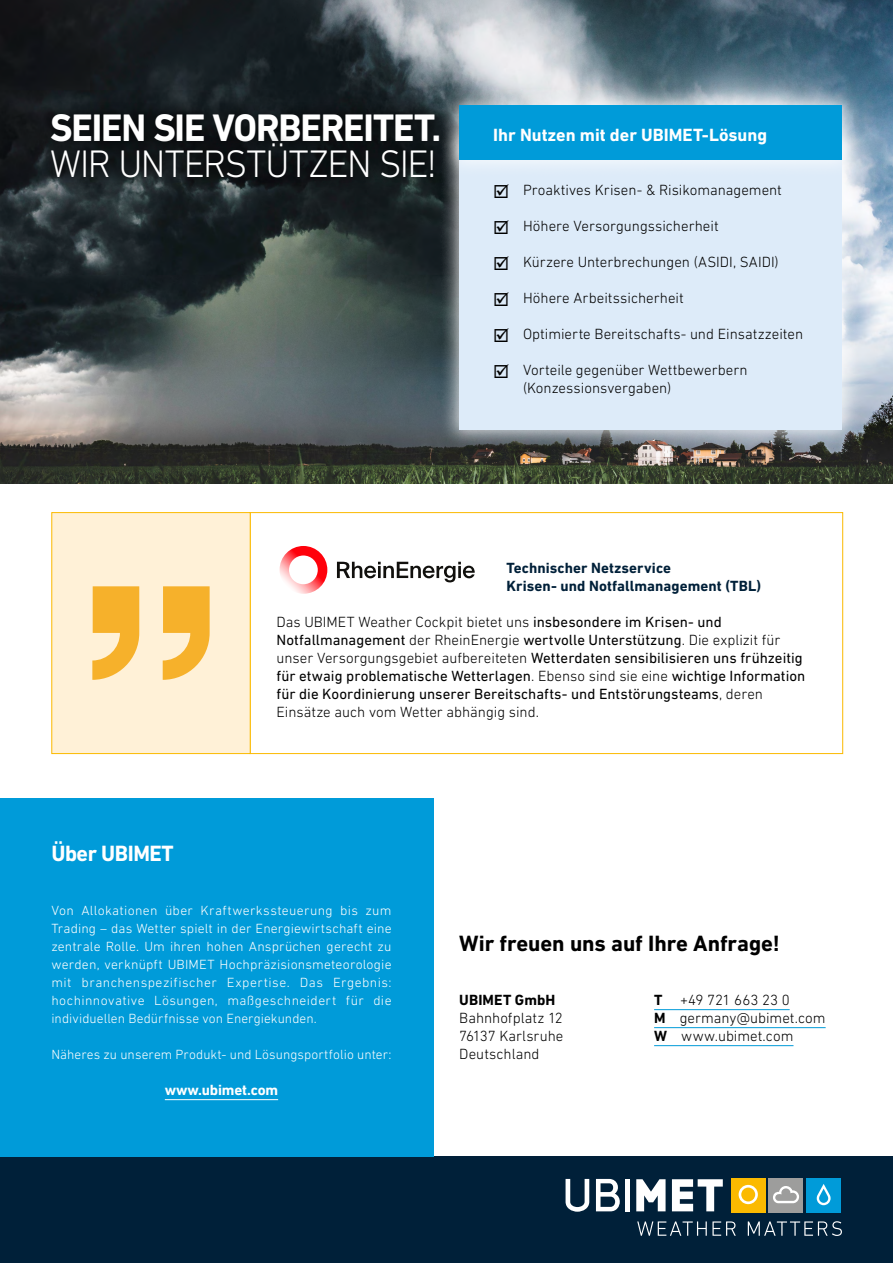
<style>
.page{position:relative;width:893px;height:1263px;background:#fff}
.page>*{position:absolute;margin:0;border:0;box-sizing:border-box;transform-origin:0 0}
.t1{font:700 39px "DIN Next LT Pro";letter-spacing:-.03em;color:#fff}
.t2{font:300 39px "DIN Next LT Pro";letter-spacing:-.04em;color:#fff}
.t3{font:700 22.5px "DIN Next LT Pro";letter-spacing:-.005em;color:#000}
.t4{font:700 22.5px "DIN Next LT Pro";letter-spacing:-.02em;color:#fff}
.t5{font:700 18px "DIN Next LT Pro";color:#fff}
.t6{font:15px/18px "DIN Next LT Pro";color:#000}
.t7{font:300 15px/18px "DIN Next LT Pro";color:#000}
.t8{font:700 15px/18px "DIN Next LT Pro";letter-spacing:.005em;color:#002039}
.t9{font:700 15px "DIN Next LT Pro";letter-spacing:-.01em;color:#fff}
.t10{font:700 15px "DIN Next LT Pro";letter-spacing:.01em;color:#000}
.t11{font:300 13.5px/18px "DIN Next LT Pro";letter-spacing:.005em;color:#fff;text-align:justify}
.s1{font-weight:300}
.s2{font-weight:700}
</style>
<div class="page">
<img style="left:0;top:0;width:893px;height:483px">
<div style="left:250px;top:512px;width:593px;height:242px;background:#fff;border:1px solid #fbba00"></div>
<div style="left:51px;top:512px;width:200px;height:242px;background:#fff1d7;border:1px solid #fbba00"></div>
<div style="left:0;top:1157px;width:893px;height:106px;background:#002039"></div>
<svg style="left:566px;top:1179px;width:23px;height:33px"></svg>
<svg style="left:596px;top:1179px;width:24px;height:32px"></svg>
<div style="left:625px;top:1179px;width:5px;height:32px;background:#fff"></div>
<svg style="left:636px;top:1179px;width:30px;height:32px"></svg>
<svg style="left:672px;top:1179px;width:51px;height:32px"></svg>
<div style="left:806px;top:1178px;width:35px;height:34px;background:#009bd9"></div>
<svg style="left:817px;top:1184px;width:14px;height:21px"></svg>
<div style="left:769px;top:1178px;width:34px;height:34px;background:#9d9d9c"></div>
<svg style="left:773px;top:1186px;width:26px;height:17px"></svg>
<div style="left:731px;top:1178px;width:34px;height:34px;background:#fbba00"></div>
<svg style="left:739px;top:1185px;width:19px;height:19px"></svg>
<svg style="left:637px;top:1221px;width:205px;height:15px"></svg>
<div style="left:0;top:798px;width:434px;height:359px;background:#009bd9"></div>
<hr style="left:654px;top:1009px;width:136px;height:1px;background:#009bd9">
<hr style="left:654px;top:1027px;width:172px;height:1px;background:#009bd9">
<hr style="left:654px;top:1045px;width:139px;height:1px;background:#009bd9">
<svg style="left:337px;top:562px;width:138px;height:20px"></svg>
<svg style="left:279px;top:546px;width:48px;height:48px"></svg>
<svg style="left:92px;top:586px;width:47px;height:94px"></svg>
<svg style="left:163px;top:586px;width:47px;height:94px"></svg>
<div style="left:439px;top:120px;width:423px;height:330px;background:#fff;opacity:.75"></div>
<div style="left:459px;top:141px;width:383px;height:288px;background:#ddebf9"></div>
<div style="left:439px;top:84px;width:423px;height:96px;background:#fff;opacity:.75"></div>
<div style="left:459px;top:105px;width:383px;height:54px;background:#009bd9"></div>
<div style="left:38px;top:100px;width:415px;height:55px;background:#000;opacity:.75"></div>
<div style="left:38px;top:129px;width:410px;height:62px;background:#000;opacity:.75"></div>
<hr style="left:165px;top:1099px;width:113px;height:1px;background:#fff">
<h1 class="t1" style="left:50px;top:112px;width:392px">SEIEN SIE VORBEREITET.</h1>
<h1 class="t2" style="left:50px;top:148px;width:388px">WIR UNTERSTÜTZEN SIE!</h1>
<p class="t5" style="left:493px;top:128px;width:275px">Ihr Nutzen mit der UBIMET-Lösung</p>
<p class="t7" style="left:523px;top:182px;width:260px">Proaktives Krisen- &amp; Risikomanagement</p>
<p class="t7" style="left:523px;top:218px;width:197px">Höhere Versorgungssicherheit</p>
<p class="t7" style="left:523px;top:254px;width:257px">Kürzere Unterbrechungen (ASIDI, SAIDI)</p>
<p class="t7" style="left:523px;top:290px;width:162px">Höhere Arbeitssicherheit</p>
<p class="t7" style="left:523px;top:326px;width:282px">Optimierte Bereitschafts- und Einsatzzeiten</p>
<p class="t7" style="left:523px;top:362px;width:226px">Vorteile gegenüber Wettbewerbern (Konzessionsvergaben)</p>
<p class="t8" style="left:506px;top:560px;width:256px">Technischer Netzservice<br>Krisen- und Notfallmanagement (TBL)</p>
<h2 class="t4" style="left:51px;top:844px;width:124px">Über UBIMET</h2>
<p class="t6" style="left:276px;top:614px;width:530px"><span class="s1">Das UBIMET Weather Cockpit bietet uns</span> insbesondere im Krisen- und Notfallmanagement <span class="s1">der RheinEnergie</span> wertvolle Unterstützung<span class="s1">. Die explizit für unser Versorgungsgebiet aufbereiteten</span> Wetterdaten sensibilisieren uns frühzeitig für etwaig problematische Wetterlagen<span class="s1">. Ebenso sind sie eine</span> wichtige Information für die Koordinierung unserer Bereitschafts- und Entstörungsteams<span class="s1">, deren Einsätze auch vom Wetter abhängig sind.</span></p>
<p class="t11" style="left:51px;top:903px;width:342px">Von Allokationen über Kraftwerkssteuerung bis zum Trading – das Wetter spielt in der Energiewirtschaft eine zentrale Rolle. Um ihren hohen Ansprüchen gerecht zu werden, verknüpft UBIMET Hochpräzisionsmeteorologie mit branchenspezifischer Expertise. Das Ergebnis: hochinnovative Lösungen, maßgeschneidert für die individuellen Bedürfnisse von Energiekunden.</p>
<p class="t11" style="left:51px;top:1047px;width:342px">Näheres zu unserem Produkt- und Lösungsportfolio unter:</p>
<p class="t9" style="left:165px;top:1084px;width:115px">www.ubimet.com</p>
<h2 class="t3" style="left:459px;top:934px;width:322px">Wir freuen uns auf Ihre Anfrage!</h2>
<p class="t7" style="left:654px;top:992px;width:173px"><span class="s2">T</span> +49 721 663 23 0<br><span class="s2">M</span> germany@ubimet.com<br><span class="s2">W</span> www.ubimet.com</p>
<p class="t10" style="left:459px;top:994px;width:98px">UBIMET GmbH</p>
<p class="t7" style="left:459px;top:1010px;width:106px;text-align:justify">Bahnhofplatz 12<br>76137 Karlsruhe Deutschland</p>
</div>
